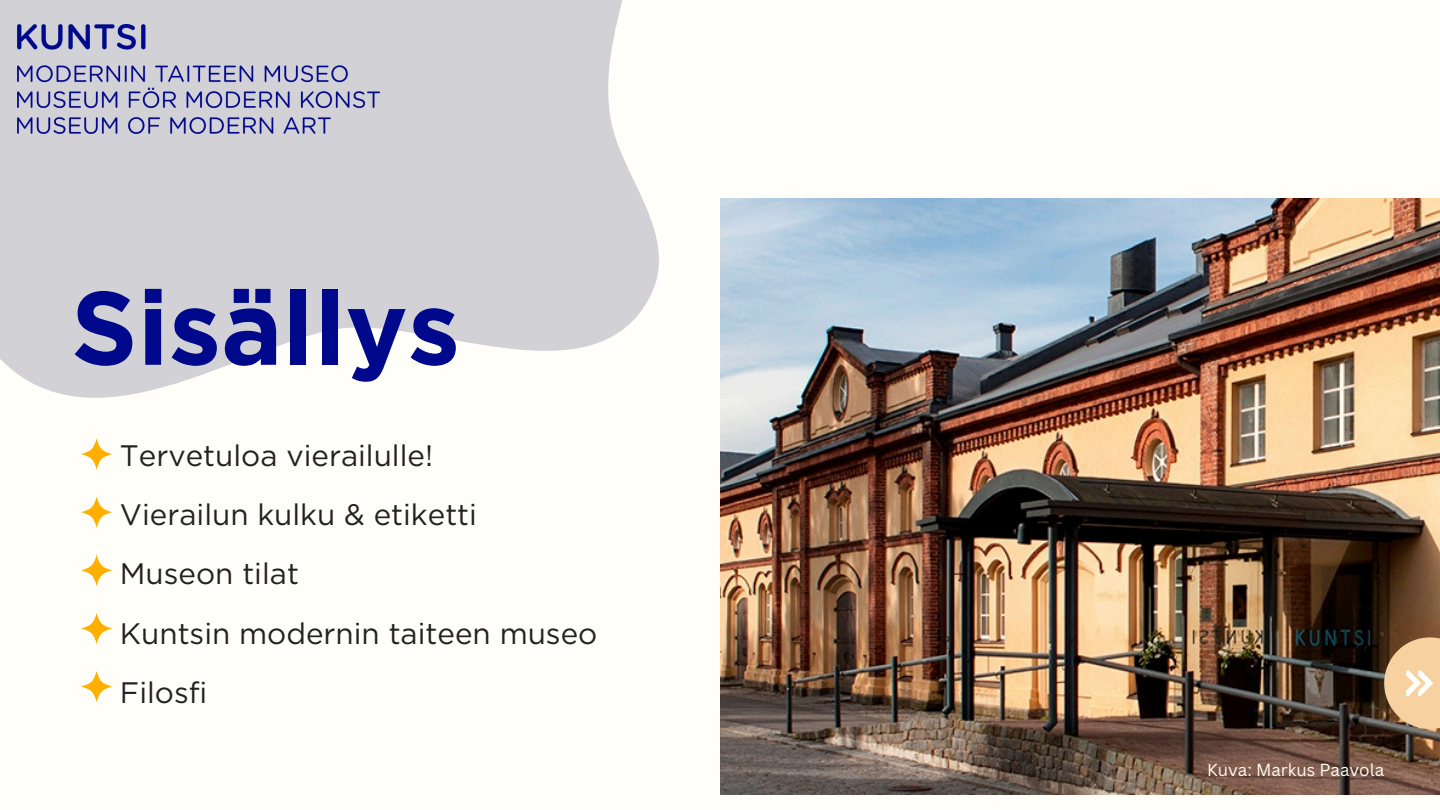
<style>
.page{position:relative;width:1440px;height:810px;background:#fffef8}
.page>*{position:absolute;margin:0;border:0;box-sizing:border-box;transform-origin:0 0}
.t1{font:700 104px "Gotham";color:#00098c}
.t2{font:29.6px "Gotham";color:#222221}
.t3{font:17px "Canva Sans";color:#fffbed}
</style>
<div class="page">
<svg style="left:0;top:0;width:659px;height:398px;fill:#d2d1d6"></svg>
<img style="left:720px;top:199px;width:720px;height:595px">
<svg style="left:1384px;top:637px;width:56px;height:92px;background:#d7b288"></svg>
<svg style="left:1406px;top:670px;width:27px;height:26px"></svg>
<svg style="left:81px;top:438px;width:31px;height:32px"></svg>
<svg style="left:81px;top:497px;width:31px;height:31px"></svg>
<svg style="left:81px;top:555px;width:31px;height:31px"></svg>
<svg style="left:81px;top:613px;width:31px;height:31px"></svg>
<svg style="left:81px;top:671px;width:31px;height:31px"></svg>
<img style="left:18px;top:24px;width:362px;height:109px">
<h1 class="t1" style="left:71px;top:265px;width:391px">Sisällys</h1>
<p class="t2" style="left:120px;top:438px;width:315px">Tervetuloa vierailulle!</p>
<p class="t2" style="left:120px;top:497px;width:359px">Vierailun kulku &amp; etiketti</p>
<p class="t2" style="left:120px;top:556px;width:180px">Museon tilat</p>
<h2 class="t2" style="left:120px;top:615px;width:479px">Kuntsin modernin taiteen museo</h2>
<p class="t2" style="left:120px;top:674px;width:89px">Filosfi</p>
<h2 class="t3" style="left:1207px;top:758px;width:178px">Kuva: Markus Paavola</h2>
</div>
